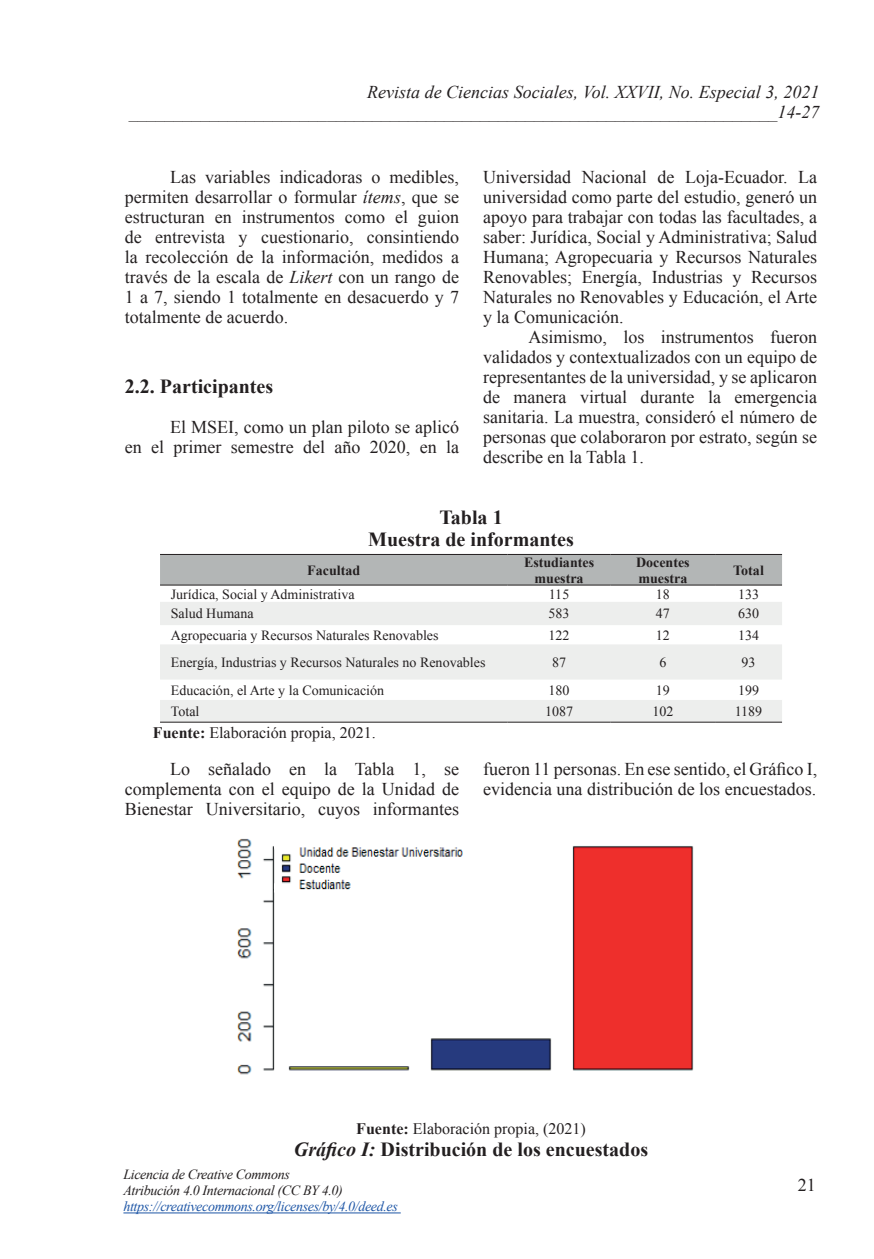
<style>
.page{position:relative;width:874px;height:1259px;background:#fff}
.page>*{position:absolute;margin:0;border:0;box-sizing:border-box;transform-origin:0 0}
.t1{font:700 20px/22px "Times New Roman";color:#231f20;text-align:center}
.t2{font:18px/20px "Times New Roman";color:#231f20;text-align:justify}
.t3{font:italic 18px/20px "Times New Roman";color:#231f20;text-align:right}
.t4{font:16px "Times New Roman";color:#231f20}
.t5{font:14px "Times New Roman";color:#231f20}
.t6{font:italic 14px/16px "Times New Roman";letter-spacing:-.025em;color:#231f20}
.t7{font:italic 14px "Times New Roman";letter-spacing:-.025em;color:#1e56a6}
.t8{font:700 14px/16px "Times New Roman";color:#231f20;text-align:center}
.s1{font-style:italic}
.s2{font-weight:700}
</style>
<div class="page">
<hr style="left:123px;top:1212px;width:277px;height:1px;background:#1e56a6">
<div style="left:160px;top:555px;width:621px;height:29px;background:#b3b6b6"></div>
<svg style="left:160px;top:602px;width:621px;height:119px;fill:#edeeed"></svg>
<hr style="left:160px;top:554px;width:347px;height:1px;background:#231f20">
<hr style="left:507px;top:554px;width:103px;height:1px;background:#231f20">
<hr style="left:610px;top:554px;width:104px;height:1px;background:#231f20">
<hr style="left:714px;top:554px;width:67px;height:1px;background:#231f20">
<hr style="left:160px;top:584px;width:347px;height:1px;background:#231f20">
<hr style="left:507px;top:584px;width:103px;height:1px;background:#231f20">
<hr style="left:610px;top:584px;width:104px;height:1px;background:#231f20">
<hr style="left:714px;top:584px;width:67px;height:1px;background:#231f20">
<hr style="left:160px;top:721px;width:347px;height:1px;background:#231f20">
<hr style="left:507px;top:721px;width:103px;height:1px;background:#231f20">
<hr style="left:610px;top:721px;width:104px;height:1px;background:#231f20">
<hr style="left:714px;top:721px;width:67px;height:1px;background:#231f20">
<img style="left:237px;top:838px;width:457px;height:237px">
<p class="t3" style="left:129px;top:81px;width:692px">Revista de Ciencias Sociales, Vol. XXVII, No. Especial 3, 2021 ________________________________________________________________________14-27</p>
<p class="t2" style="left:125px;top:166px;width:335px;text-indent:45px">Las variables indicadoras o medibles, permiten desarrollar o formular <span class="s1">ítems</span>, que se estructuran en instrumentos como el guion de entrevista y cuestionario, consintiendo la recolección de la información, medidos a través de la escala de <span class="s1">Likert</span> con un rango de 1 a 7, siendo 1 totalmente en desacuerdo y 7 totalmente de acuerdo.</p>
<p class="t1" style="left:125px;top:374px;width:150px">2.2. Participantes</p>
<p class="t2" style="left:125px;top:416px;width:335px;text-align:right">El MSEI, como un plan piloto se aplicó<br>en el primer semestre del año 2020, en la</p>
<p class="t2" style="left:483px;top:166px;width:335px">Universidad Nacional de Loja-Ecuador. La universidad como parte del estudio, generó un apoyo para trabajar con todas las facultades, a saber: Jurídica, Social y Administrativa; Salud Humana; Agropecuaria y Recursos Naturales Renovables; Energía, Industrias y Recursos Naturales no Renovables y Educación, el Arte y la Comunicación.</p>
<p class="t2" style="left:483px;top:326px;width:335px;text-indent:45px">Asimismo, los instrumentos fueron validados y contextualizados con un equipo de representantes de la universidad, y se aplicaron de manera virtual durante la emergencia sanitaria. La muestra, consideró el número de personas que colaboraron por estrato, según se describe en la Tabla 1.</p>
<p class="t1" style="left:368px;top:506px;width:207px">Tabla 1<br>Muestra de informantes</p>
<p class="t8" style="left:307px;top:561px;width:54px">Facultad</p>
<p class="t8" style="left:523px;top:553px;width:72px">Estudiantes muestra</p>
<p class="t8" style="left:635px;top:553px;width:55px;text-align:left">Docentes muestra</p>
<p class="t8" style="left:732px;top:561px;width:32px">Total</p>
<p class="t5" style="left:171px;top:584px;width:185px">Jurídica, Social y Administrativa</p>
<p class="t5" style="left:548px;top:584px;width:22px">115</p>
<p class="t5" style="left:655px;top:584px;width:15px">18</p>
<p class="t5" style="left:737px;top:584px;width:22px">133</p>
<p class="t5" style="left:171px;top:604px;width:84px">Salud Humana</p>
<p class="t5" style="left:548px;top:604px;width:22px">583</p>
<p class="t5" style="left:655px;top:604px;width:15px">47</p>
<p class="t5" style="left:737px;top:604px;width:22px">630</p>
<p class="t5" style="left:171px;top:625px;width:269px">Agropecuaria y Recursos Naturales Renovables</p>
<p class="t5" style="left:548px;top:625px;width:22px">122</p>
<p class="t5" style="left:655px;top:625px;width:15px">12</p>
<p class="t5" style="left:737px;top:625px;width:22px">134</p>
<p class="t5" style="left:171px;top:653px;width:316px">Energía, Industrias y Recursos Naturales no Renovables</p>
<p class="t5" style="left:551px;top:653px;width:15px">87</p>
<p class="t5" style="left:659px;top:653px;width:8px">6</p>
<p class="t5" style="left:741px;top:653px;width:15px">93</p>
<p class="t5" style="left:171px;top:680px;width:215px">Educación, el Arte y la Comunicación</p>
<p class="t5" style="left:548px;top:680px;width:22px">180</p>
<p class="t5" style="left:655px;top:680px;width:15px">19</p>
<p class="t5" style="left:737px;top:680px;width:22px">199</p>
<p class="t5" style="left:171px;top:701px;width:30px">Total</p>
<p class="t5" style="left:544px;top:701px;width:29px">1087</p>
<p class="t5" style="left:652px;top:701px;width:22px">102</p>
<p class="t5" style="left:734px;top:701px;width:29px">1189</p>
<p class="t4" style="left:153px;top:722px;width:224px"><span class="s2">Fuente:</span> Elaboración propia, 2021.</p>
<p class="t2" style="left:125px;top:759px;width:335px;text-indent:45px">Lo señalado en la Tabla 1, se complementa con el equipo de la Unidad de Bienestar Universitario, cuyos informantes</p>
<p class="t2" style="left:483px;top:759px;width:335px">fueron 11 personas. En ese sentido, el Gráfico I, evidencia una distribución de los encuestados.</p>
<p class="t4" style="left:356px;top:1117px;width:231px"><span class="s2">Fuente:</span> Elaboración propia, (2021)</p>
<p class="t1" style="left:294px;top:1137px;width:355px"><span class="s1">Gráfico I:</span> Distribución de los encuestados</p>
<p class="t6" style="left:123px;top:1166px;width:221px">Licencia de Creative Commons<br>Atribución 4.0 Internacional (CC BY 4.0)</p>
<p class="t7" style="left:123px;top:1197px;width:276px">https://creativecommons.org/licenses/by/4.0/deed.es</p>
<p class="t2" style="left:797px;top:1175px;width:19px">21</p>
</div>
